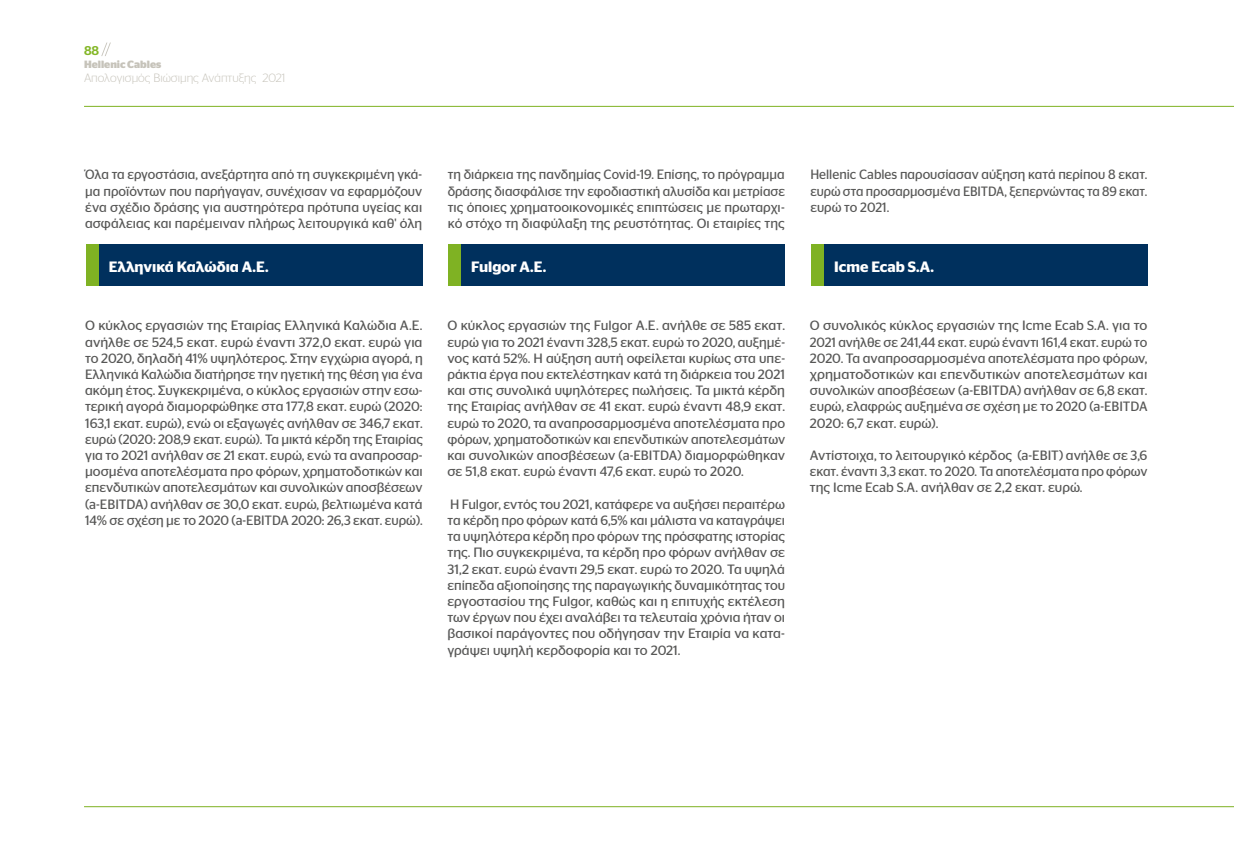
<style>
.page{position:relative;width:1234px;height:851px;background:#fff}
.page>*{position:absolute;margin:0;border:0;box-sizing:border-box;transform-origin:0 0}
.t1{font:600 15px "Stag Sans LG";color:#fff}
.t2{font:13.5px/16.2px "Stag Sans LG";color:#575756;text-align:justify}
.t3{font:500 12.75px "Stag Sans LG";color:#84b727}
.t4{font:300 12px "Stag Sans LG";color:#c6c3ba}
.t5{font:700 10.5px "Stag Sans";color:#c6c3ba}
</style>
<div class="page">
<svg style="left:101px;top:43px;width:10px;height:13px"></svg>
<hr style="left:84px;top:106px;width:1149px;height:1px;background:#7fb223">
<hr style="left:84px;top:806px;width:1149px;height:1px;background:#7fb223">
<div style="left:86px;top:244px;width:336px;height:42px;background:#00305d"></div>
<div style="left:448px;top:244px;width:336px;height:42px;background:#00305d"></div>
<div style="left:811px;top:244px;width:336px;height:42px;background:#00305d"></div>
<div style="left:86px;top:244px;width:13px;height:42px;background:#7fb223"></div>
<div style="left:448px;top:244px;width:13px;height:42px;background:#7fb223"></div>
<div style="left:811px;top:244px;width:12px;height:42px;background:#7fb223"></div>
<p class="t3" style="left:84px;top:41px;width:17px">88</p>
<p class="t5" style="left:84px;top:56px;width:79px">Hellenic Cables</p>
<p class="t4" style="left:84px;top:70px;width:203px">Απολογισμός Βιώσιμης Ανάπτυξης 2021</p>
<p class="t2" style="left:85px;top:165px;width:338px">Όλα τα εργοστάσια, ανεξάρτητα από τη συγκεκριμένη γκά&shy;μα προϊόντων που παρήγαγαν, συνέχισαν να εφαρμόζουν ένα σχέδιο δράσης για αυστηρότερα πρότυπα υγείας και ασφάλειας και παρέμειναν πλήρως λειτουργικά καθ' όλη</p>
<p class="t2" style="left:447px;top:165px;width:339px">τη διάρκεια της πανδημίας Covid-19. Επίσης, το πρόγραμμα δράσης διασφάλισε την εφοδιαστική αλυσίδα και μετρίασε τις όποιες χρηματοοικονομικές επιπτώσεις με πρωταρχι&shy;κό στόχο τη διαφύλαξη της ρευστότητας. Οι εταιρίες της</p>
<p class="t2" style="left:810px;top:165px;width:338px">Hellenic Cables παρουσίασαν αύξηση κατά περίπου 8 εκατ. ευρώ στα προσαρμοσμένα EBITDA, ξεπερνώντας τα 89 εκατ. ευρώ το 2021.</p>
<p class="t1" style="left:109px;top:255px;width:161px">Ελληνικά Καλώδια Α.Ε.</p>
<p class="t1" style="left:471px;top:255px;width:77px">Fulgor Α.Ε.</p>
<p class="t1" style="left:834px;top:255px;width:101px">Icme Ecab S.A.</p>
<p class="t2" style="left:85px;top:316px;width:339px">Ο κύκλος εργασιών της Εταιρίας Ελληνικά Καλώδια Α.Ε. ανήλθε σε 524,5 εκατ. ευρώ έναντι 372,0 εκατ. ευρώ για το 2020, δηλαδή 41% υψηλότερος. Στην εγχώρια αγορά, η Ελληνικά Καλώδια διατήρησε την ηγετική της θέση για ένα ακόμη έτος. Συγκεκριμένα, ο κύκλος εργασιών στην εσω&shy;τερική αγορά διαμορφώθηκε στα 177,8 εκατ. ευρώ (2020:<br>163,1 εκατ. ευρώ), ενώ οι εξαγωγές ανήλθαν σε 346,7 εκατ. ευρώ (2020: 208,9 εκατ. ευρώ). Τα μικτά κέρδη της Εταιρίας για το 2021 ανήλθαν σε 21 εκατ. ευρώ, ενώ τα αναπροσαρ&shy;μοσμένα αποτελέσματα προ φόρων, χρηματοδοτικών και επενδυτικών αποτελεσμάτων και συνολικών αποσβέσεων (a-EBITDA) ανήλθαν σε 30,0 εκατ. ευρώ, βελτιωμένα κατά 14% σε σχέση με το 2020 (a-EBITDA 2020: 26,3 εκατ. ευρώ).</p>
<p class="t2" style="left:447px;top:316px;width:339px">Ο κύκλος εργασιών της Fulgor Α.Ε. ανήλθε σε 585 εκατ. ευρώ για το 2021 έναντι 328,5 εκατ. ευρώ το 2020, αυξημέ&shy;νος κατά 52%. Η αύξηση αυτή οφείλεται κυρίως στα υπε&shy;ράκτια έργα που εκτελέστηκαν κατά τη διάρκεια του 2021 και στις συνολικά υψηλότερες πωλήσεις. Τα μικτά κέρδη της Εταιρίας ανήλθαν σε 41 εκατ. ευρώ έναντι 48,9 εκατ. ευρώ το 2020, τα αναπροσαρμοσμένα αποτελέσματα προ φόρων, χρηματοδοτικών και επενδυτικών αποτελεσμάτων και συνολικών αποσβέσεων (a-EBITDA) διαμορφώθηκαν σε 51,8 εκατ. ευρώ έναντι 47,6 εκατ. ευρώ το 2020.</p>
<p class="t2" style="left:447px;top:494px;width:339px">Η Fulgor, εντός του 2021, κατάφερε να αυξήσει περαιτέρω τα κέρδη προ φόρων κατά 6,5% και μάλιστα να καταγράψει τα υψηλότερα κέρδη προ φόρων της πρόσφατης ιστορίας της. Πιο συγκεκριμένα, τα κέρδη προ φόρων ανήλθαν σε 31,2 εκατ. ευρώ έναντι 29,5 εκατ. ευρώ το 2020. Τα υψηλά επίπεδα αξιοποίησης της παραγωγικής δυναμικότητας του εργοστασίου της Fulgor, καθώς και η επιτυχής εκτέλεση των έργων που έχει αναλάβει τα τελευταία χρόνια ήταν οι βασικοί παράγοντες που οδήγησαν την Εταιρία να κατα&shy;γράψει υψηλή κερδοφορία και το 2021.</p>
<p class="t2" style="left:809px;top:316px;width:339px">Ο συνολικός κύκλος εργασιών της Icme Ecab S.A. για το 2021 ανήλθε σε 241,44 εκατ. ευρώ έναντι 161,4 εκατ. ευρώ το 2020. Τα αναπροσαρμοσμένα αποτελέσματα προ φόρων, χρηματοδοτικών και επενδυτικών αποτελεσμάτων και συνολικών αποσβέσεων (a-EBITDA) ανήλθαν σε 6,8 εκατ. ευρώ, ελαφρώς αυξημένα σε σχέση με το 2020 (a-EBITDA 2020: 6,7 εκατ. ευρώ).</p>
<p class="t2" style="left:809px;top:446px;width:339px">Αντίστοιχα, το λειτουργικό κέρδος (a-EBIT) ανήλθε σε 3,6 εκατ. έναντι 3,3 εκατ. το 2020. Τα αποτελέσματα προ φόρων της Icme Ecab S.A. ανήλθαν σε 2,2 εκατ. ευρώ.</p>
</div>
